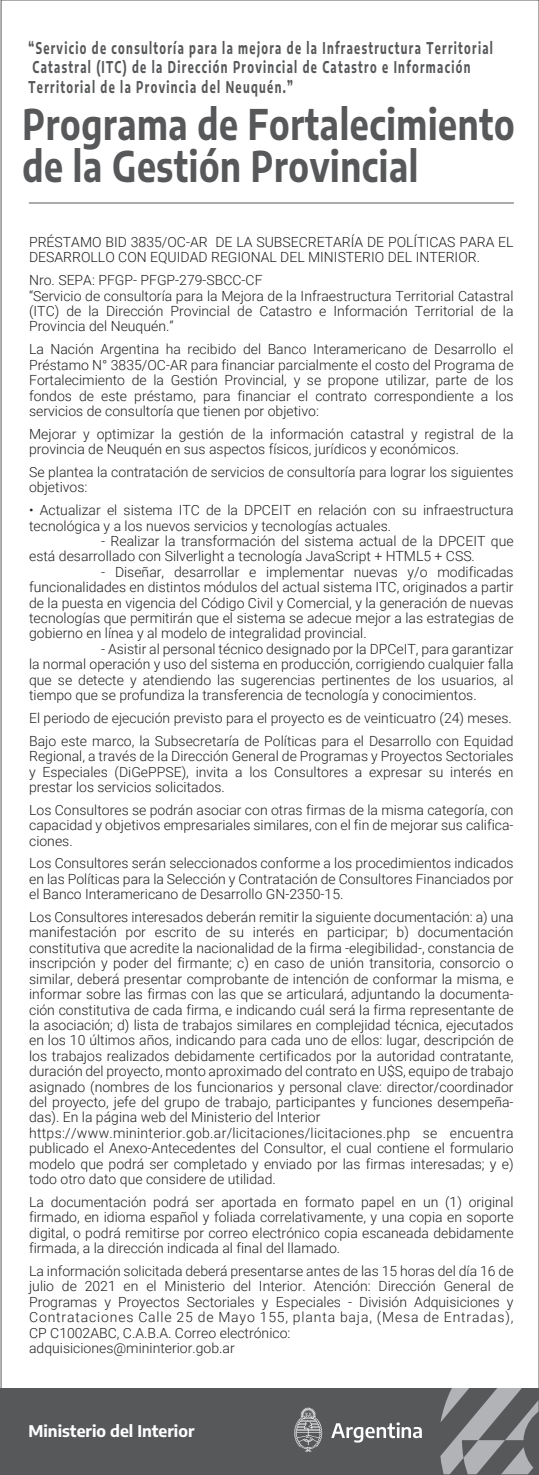
<style>
.page{position:relative;width:539px;height:1475px;background:#fff}
.page>*{position:absolute;margin:0;border:0;box-sizing:border-box;transform-origin:0 0}
.t1{font:700 42px/42px "Encode Sans";letter-spacing:.02em;color:#57585a;scale:.81 1}
.t2{font:700 16.2px/19.4px "Encode Sans";letter-spacing:.12em;color:#57585a;scale:.69 1}
.t3{font:700 16px "Encode Sans";color:#fff}
.t4{font:300 14px/15.4px "Roboto";color:#231f20}
</style>
<div class="page">
<hr style="left:29px;top:203px;width:484px;height:1px;background:#57585a">
<div style="left:0;top:1388px;width:539px;height:86px;background:#57585a"></div>
<svg style="left:440px;top:1388px;width:97px;height:84px"></svg>
<svg style="left:331px;top:1422px;width:91px;height:20px"></svg>
<svg style="left:294px;top:1407px;width:28px;height:44px"></svg>
<p class="t2" style="left:29px;top:38px;width:674px">“Servicio de consultoría para la mejora de la Infraestructura Territorial<br>Catastral (ITC) de la Dirección Provincial de Catastro e Información<br>Territorial de la Provincia del Neuquén.”</p>
<h1 class="t1" style="left:23px;top:102px;width:609px">Programa de Fortalecimiento de la Gestión Provincial</h1>
<p class="t4" style="left:29px;top:234px;width:486px">PRÉSTAMO BID 3835/OC-AR DE LA SUBSECRETARÍA DE POLÍTICAS PARA EL<br>DESARROLLO CON EQUIDAD REGIONAL DEL MINISTERIO DEL INTERIOR.</p>
<p class="t4" style="left:29px;top:272px;width:486px">Nro. SEPA: PFGP- PFGP-279-SBCC-CF<br>“Servicio de consultoría para la Mejora de la Infraestructura Territorial Catastral (ITC) de la Dirección Provincial de Catastro e Información Territorial de la Provincia del Neuquén.”</p>
<p class="t4" style="left:29px;top:341px;width:486px;text-align:justify">La Nación Argentina ha recibido del Banco Interamericano de Desarrollo el Préstamo N° 3835/OC-AR para financiar parcialmente el costo del Programa de Fortalecimiento de la Gestión Provincial, y se propone utilizar, parte de los fondos de este préstamo, para financiar el contrato correspondiente a los servicios de consultoría que tienen por objetivo:</p>
<p class="t4" style="left:29px;top:425px;width:486px">Mejorar y optimizar la gestión de la información catastral y registral de la provincia de Neuquén en sus aspectos físicos, jurídicos y económicos.</p>
<p class="t4" style="left:29px;top:463px;width:486px">Se plantea la contratación de servicios de consultoría para lograr los siguientes objetivos:</p>
<p class="t4" style="left:29px;top:502px;width:486px">• Actualizar el sistema ITC de la DPCEIT en relación con su infraestructura tecnológica y a los nuevos servicios y tecnologías actuales.</p>
<p class="t4" style="left:29px;top:532px;width:486px;text-indent:72px">- Realizar la transformación del sistema actual de la DPCEIT que está desarrollado con Silverlight a tecnología JavaScript + HTML5 + CSS.</p>
<p class="t4" style="left:29px;top:563px;width:486px;text-align:justify;text-indent:72px">- Diseñar, desarrollar e implementar nuevas y/o modificadas funcionalidades en distintos módulos del actual sistema ITC, originados a partir de la puesta en vigencia del Código Civil y Comercial, y la generación de nuevas tecnologías que permitirán que el sistema se adecue mejor a las estrategias de gobierno en línea y al modelo de integralidad provincial.</p>
<p class="t4" style="left:29px;top:640px;width:486px;text-align:justify;text-indent:72px">- Asistir al personal técnico designado por la DPCeIT, para garantizar la normal operación y uso del sistema en producción, corrigiendo cualquier falla que se detecte y atendiendo las sugerencias pertinentes de los usuarios, al tiempo que se profundiza la transferencia de tecnología y conocimientos.</p>
<p class="t4" style="left:29px;top:706px;width:486px;line-height:22.8px">El periodo de ejecución previsto para el proyecto es de veinticuatro (24) meses.<br>Bajo este marco, la Subsecretaría de Políticas para el Desarrollo con Equidad</p>
<p class="t4" style="left:29px;top:747px;width:486px;text-align:justify">Regional, a través de la Dirección General de Programas y Proyectos Sectoriales y Especiales (DiGePPSE), invita a los Consultores a expresar su interés en prestar los servicios solicitados.</p>
<p class="t4" style="left:29px;top:801px;width:486px;text-align:justify">Los Consultores se podrán asociar con otras firmas de la misma categoría, con capacidad y objetivos empresariales similares, con el fin de mejorar sus califica&shy;ciones.</p>
<p class="t4" style="left:29px;top:855px;width:486px;text-align:justify">Los Consultores serán seleccionados conforme a los procedimientos indicados en las Políticas para la Selección y Contratación de Consultores Financiados por el Banco Interamericano de Desarrollo GN-2350-15.</p>
<p class="t4" style="left:29px;top:908px;width:486px">Los Consultores interesados deberán remitir la siguiente documentación: a) una manifestación por escrito de su interés en participar; b) documentación constitutiva que acredite la nacionalidad de la firma -elegibilidad-, constancia de inscripción y poder del firmante; c) en caso de unión transitoria, consorcio o similar, deberá presentar comprobante de intención de conformar la misma, e informar sobre las firmas con las que se articulará, adjuntando la documenta&shy;ción constitutiva de cada firma, e indicando cuál será la firma representante de la asociación; d) lista de trabajos similares en complejidad técnica, ejecutados en los 10 últimos años, indicando para cada uno de ellos: lugar, descripción de los trabajos realizados debidamente certificados por la autoridad contratante, duración del proyecto, monto aproximado del contrato en U$S, equipo de trabajo asignado (nombres de los funcionarios y personal clave: director/coordinador del proyecto, jefe del grupo de trabajo, participantes y funciones desempeña&shy;das). En la página web del Ministerio del Interior https://www.mininterior.gob.ar/licitaciones/licitaciones.php se encuentra publicado el Anexo-Antecedentes del Consultor, el cual contiene el formulario modelo que podrá ser completado y enviado por las firmas interesadas; y e) todo otro dato que considere de utilidad.</p>
<p class="t4" style="left:29px;top:1193px;width:486px;text-align:justify">La documentación podrá ser aportada en formato papel en un (1) original firmado, en idioma español y foliada correlativamente, y una copia en soporte digital, o podrá remitirse por correo electrónico copia escaneada debidamente firmada, a la dirección indicada al final del llamado.</p>
<p class="t4" style="left:29px;top:1262px;width:486px">La información solicitada deberá presentarse antes de las 15 horas del día 16 de julio de 2021 en el Ministerio del Interior. Atención: Dirección General de Programas y Proyectos Sectoriales y Especiales - División Adquisiciones y Contrataciones Calle 25 de Mayo 155, planta baja, (Mesa de Entradas), CP C1002ABC, C.A.B.A. Correo electrónico:<br>adquisiciones@mininterior.gob.ar</p>
<p class="t3" style="left:28px;top:1419px;width:167px">Ministerio del Interior</p>
</div>
